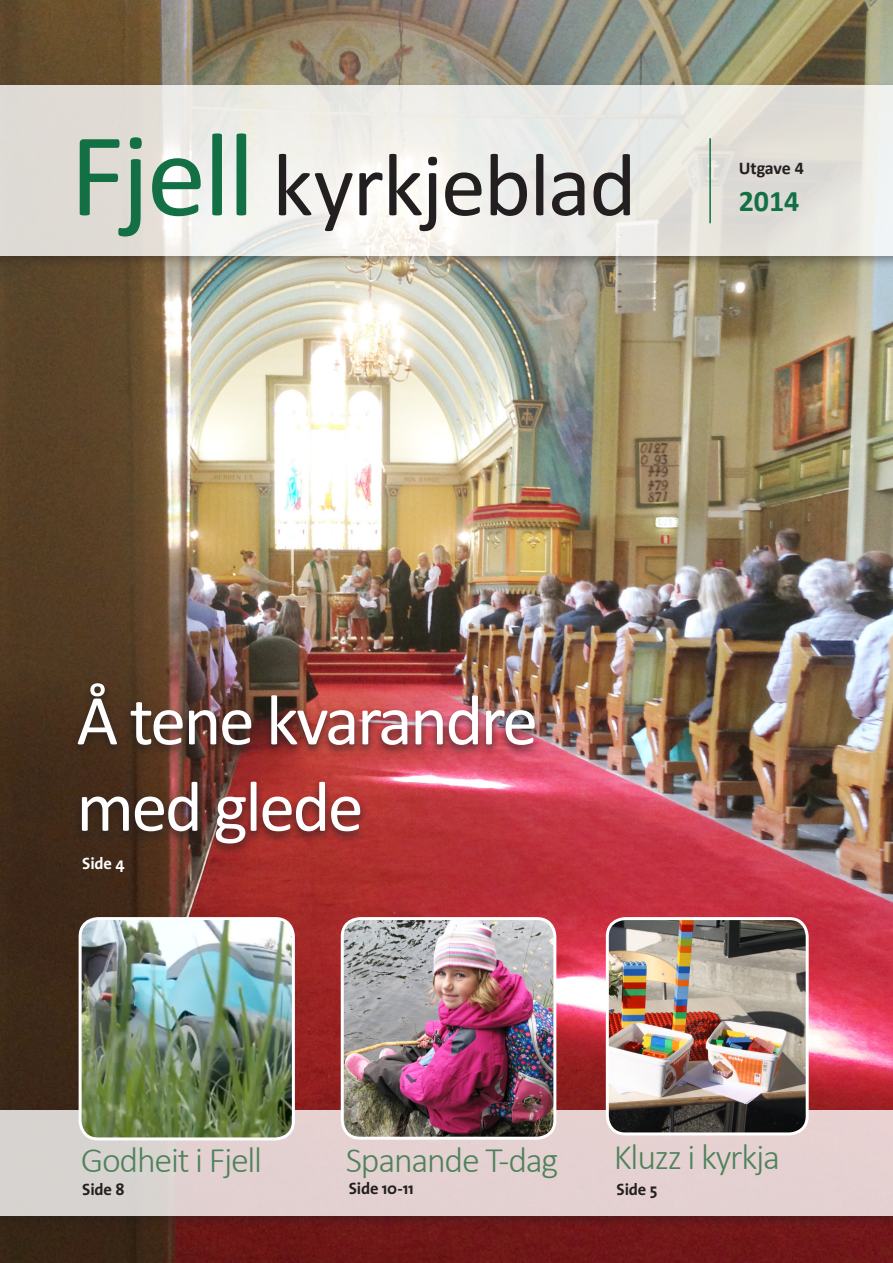
<style>
.page{position:relative;width:893px;height:1263px;background:#fff}
.page>*{position:absolute;margin:0;border:0;box-sizing:border-box;transform-origin:0 0}
.t1{font:90px "Calibri";letter-spacing:-.02em;color:#231f20}
.B-tittel{font:72px/86.4px "Calibri";letter-spacing:-.035em;color:#fff}
.B-tittel-2{font:300 36px "Calibri";letter-spacing:-.035em;color:#4f825b}
.t2{font:700 30px "Calibri";color:#137044}
.t3{font:700 18px "Calibri";letter-spacing:-.01em;color:#231f20}
.Ingress{font:700 16.5px "The Sans";letter-spacing:-.01em;color:#231f20}
.Ingress-2{font:700 16.5px "The Sans";color:#fff}
.s1{font-size:120px;color:#137044}
</style>
<div class="page">
<img style="left:0;top:0;width:893px;height:1263px">
<div style="left:0;top:80px;width:893px;height:189px;background:#231f20;opacity:.5"></div>
<svg style="left:0;top:85px;width:893px;height:170px"></svg>
<hr style="left:709px;top:138px;width:2px;height:85px;background:#137044">
<div style="left:0;top:1106px;width:893px;height:123px;background:#231f20;opacity:.5"></div>
<div style="left:0;top:1110px;width:893px;height:106px;background:linear-gradient(to right,#dbd3d0,#e9d0d1)"></div>
<img style="left:80px;top:918px;width:213px;height:221px">
<div style="left:79px;top:917px;width:216px;height:223px;border:3px solid #fff;border-radius:18px"></div>
<img style="left:342px;top:918px;width:213px;height:220px">
<div style="left:341px;top:917px;width:215px;height:223px;border:3px solid #fff;border-radius:18px"></div>
<img style="left:607px;top:918px;width:200px;height:216px">
<div style="left:606px;top:917px;width:203px;height:218px;border:3px solid #fff;border-radius:18px"></div>
<div style="left:70px;top:679px;width:473px;height:176px;background:#231f20;opacity:.75"></div>
<p class="t1" style="left:70px;top:128px;width:568px"><span class="s1">Fjell</span> kyrkjeblad</p>
<p class="t3" style="left:739px;top:157px;width:67px">Utgave 4</p>
<p class="t2" style="left:739px;top:181px;width:62px">2014</p>
<p class="B-tittel" style="left:77px;top:677px;width:463px">Å tene kvarandre med glede</p>
<p class="Ingress-2" style="left:82px;top:849px;width:44px">Side 4</p>
<p class="B-tittel-2" style="left:81px;top:1137px;width:183px">Godheit i Fjell</p>
<p class="B-tittel-2" style="left:346px;top:1137px;width:214px">Spanande T-dag</p>
<p class="B-tittel-2" style="left:614px;top:1135px;width:168px">Kluzz i kyrkja</p>
<p class="Ingress" style="left:82px;top:1175px;width:44px">Side 8</p>
<p class="Ingress" style="left:349px;top:1175px;width:67px">Side 10-11</p>
<p class="Ingress" style="left:617px;top:1175px;width:42px">Side 5</p>
</div>
